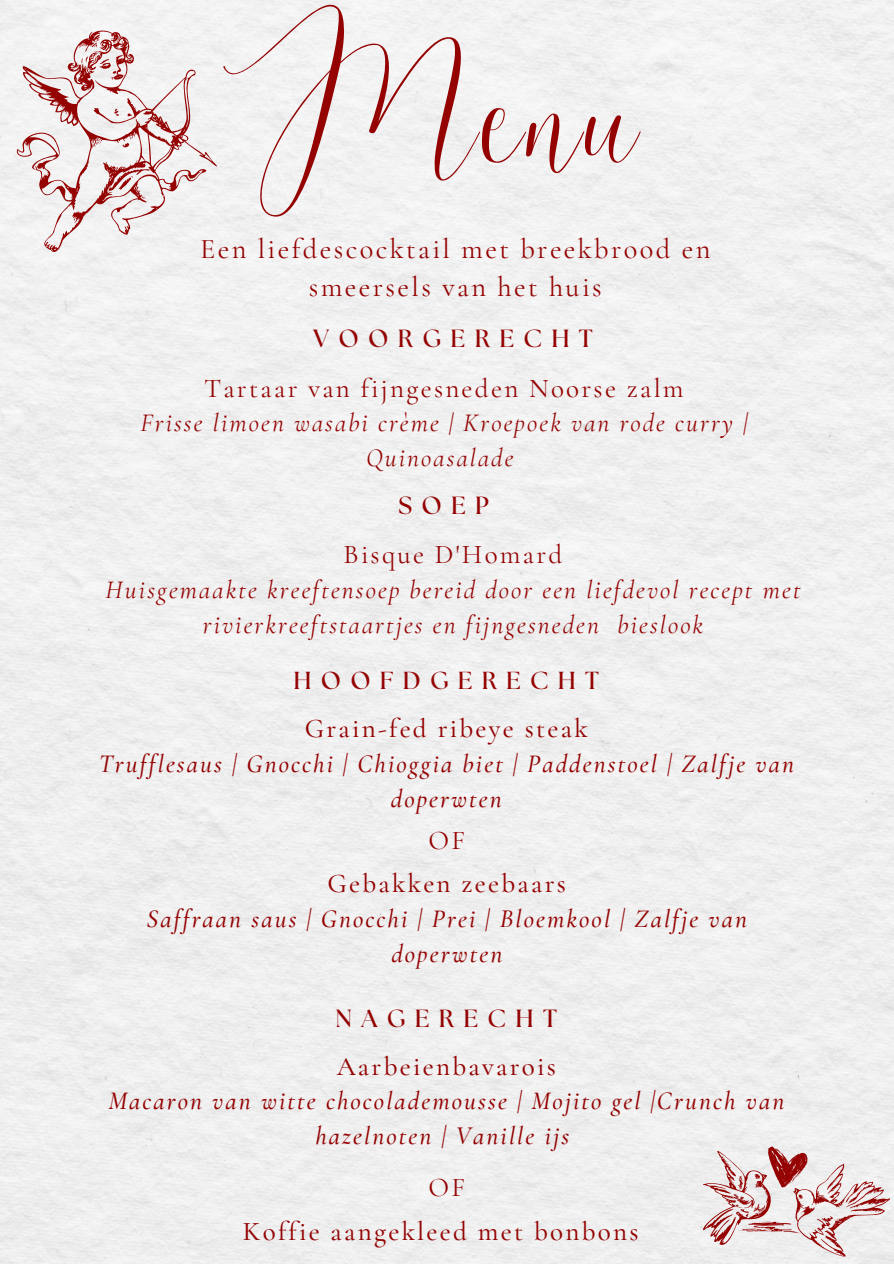
<style>
.page{position:relative;width:894px;height:1264px;background:#fff}
.page>*{position:absolute;margin:0;border:0;box-sizing:border-box;transform-origin:0 0}
.t1{font:214.5px "Callem Script";color:#940202}
.t2{font:28.35px/38.7px "Cormorant Garamond";letter-spacing:.085em;color:#940202;text-align:center}
.t3{font:500 27px "Cormorant Garamond";letter-spacing:.085em;color:#940202}
.t4{font:27px "Cormorant Garamond";letter-spacing:.085em;color:#940202}
.t5{font:italic 500 25.5px/34.8px "Cormorant Garamond";letter-spacing:.085em;color:#940202;text-align:center}
.t6{font:italic 25.5px/34.8px "Cormorant Garamond";letter-spacing:.085em;color:#940202;text-align:center}
.t7{font:700 24.75px "The Seasons";letter-spacing:.375em;color:#940202}
.t8{font:700 24.6px "The Seasons";letter-spacing:.375em;color:#940202}
</style>
<div class="page">
<div style="left:0;top:0;width:893px;height:1263px;background:#f0f0f0"></div>
<svg style="left:16px;top:29px;width:201px;height:223px"></svg>
<svg style="left:702px;top:1146px;width:187px;height:110px"></svg>
<h6 class="t1" style="left:222px;top:-13px;width:419px">Menu</h6>
<p class="t2" style="left:200px;top:229px;width:512px">Een liefdescocktail met breekbrood en smeersels van het huis</p>
<p class="t7" style="left:313px;top:327px;width:281px">VOORGERECHT</p>
<p class="t4" style="left:204px;top:371px;width:481px">Tartaar van fijngesneden Noorse zalm</p>
<h5 class="t6" style="left:140px;top:406px;width:608px">Frisse limoen wasabi crème | Kroepoek van rode curry |<br>Quinoasalade</h5>
<h2 class="t7" style="left:398px;top:494px;width:92px">SOEP</h2>
<h6 class="t4" style="left:343px;top:538px;width:220px">Bisque D'Homard</h6>
<h5 class="t6" style="left:106px;top:572px;width:696px">Huisgemaakte kreeftensoep bereid door een liefdevol recept met rivierkreeftstaartjes en fijngesneden bieslook</h5>
<h1 class="t8" style="left:293px;top:669px;width:307px">HOOFDGERECHT</h1>
<p class="t3" style="left:305px;top:712px;width:284px">Grain-fed ribeye steak</p>
<p class="t5" style="left:99px;top:746px;width:696px">Trufflesaus | Gnocchi | Chioggia biet | Paddenstoel | Zalfje van doperwten</p>
<h6 class="t4" style="left:428px;top:824px;width:38px">OF</h6>
<h5 class="t3" style="left:327px;top:866px;width:240px">Gebakken zeebaars</h5>
<h5 class="t5" style="left:147px;top:901px;width:601px">Saffraan saus | Gnocchi | Prei | Bloemkool | Zalfje van doperwten</h5>
<p class="t7" style="left:335px;top:1007px;width:223px">NAGERECHT</p>
<p class="t3" style="left:336px;top:1049px;width:221px">Aarbeienbavarois</p>
<p class="t5" style="left:108px;top:1083px;width:677px">Macaron van witte chocolademousse | Mojito gel |Crunch van hazelnoten | Vanille ijs</p>
<h5 class="t4" style="left:428px;top:1170px;width:38px">OF</h5>
<p class="t3" style="left:243px;top:1214px;width:397px">Koffie aangekleed met bonbons</p>
</div>
